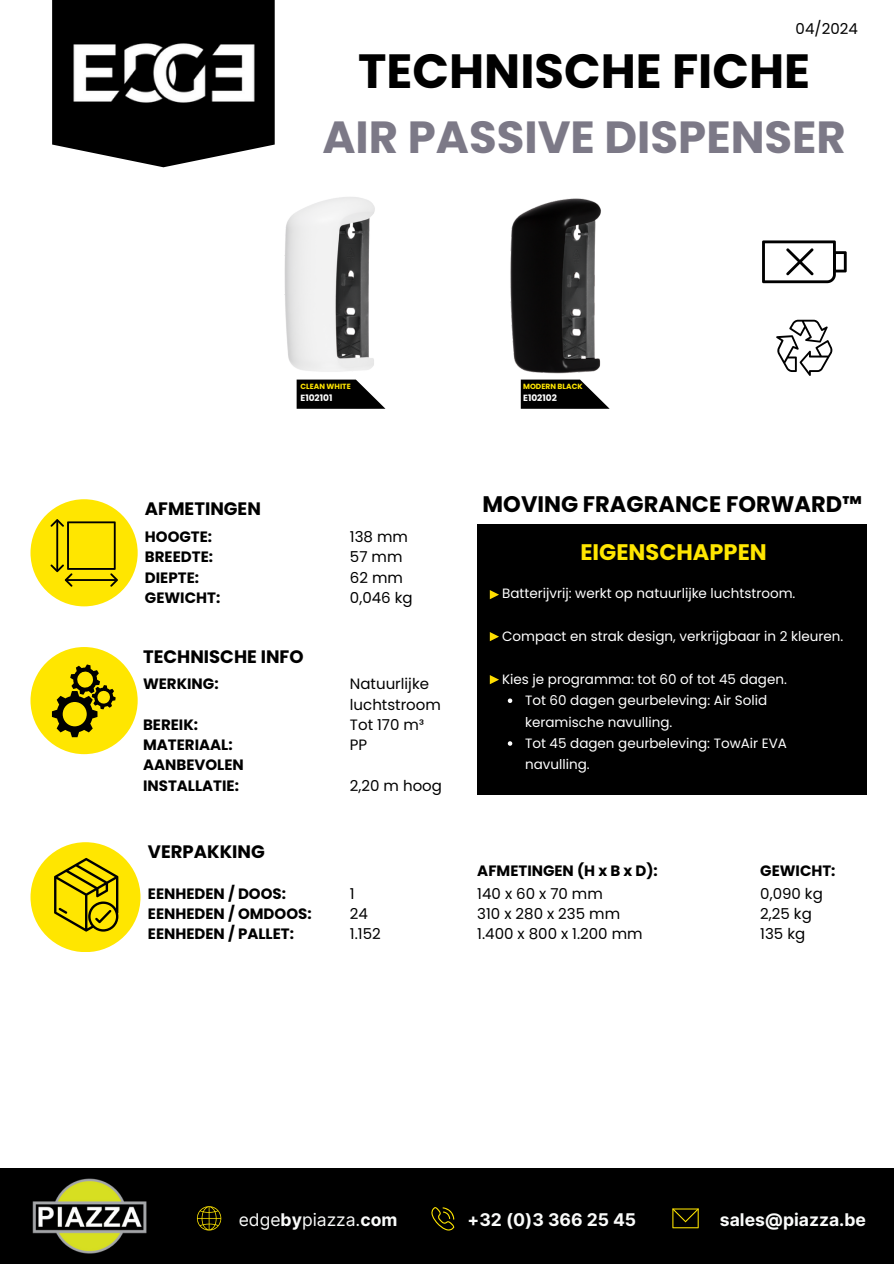
<style>
.page{position:relative;width:894px;height:1264px;background:#fff}
.page>*{position:absolute;margin:0;border:0;box-sizing:border-box;transform-origin:0 0}
.t1{font:700 48px "Poppins";color:#000}
.t2{font:700 45px "Poppins";color:#7c7987}
.t3{font:700 22.5px "Poppins";color:#000}
.t4{font:700 22.5px "Poppins";color:#ffe600}
.t5{font:700 18px "Poppins";color:#000}
.t6{font:700 17.55px "Inter";color:#fafbfa}
.t7{font:17.55px "Inter";color:#fafbfa}
.t8{font:700 15px/20.2px "Poppins";color:#000}
.t9{font:15px/20.2px "Poppins";color:#000}
.t10{font:13.5px/21.3px "Poppins";color:#fff}
.t11{font:700 9px "Poppins";color:#fff}
.t12{font:700 7.5px "Poppins";color:#ffe600}
.s1{font-weight:700}
</style>
<div class="page">
<div style="left:0;top:1168px;width:893px;height:95px;background:#000"></div>
<div style="left:477px;top:524px;width:390px;height:270px;background:#000"></div>
<svg style="left:197px;top:1206px;width:24px;height:24px"></svg>
<svg style="left:431px;top:1207px;width:23px;height:23px"></svg>
<svg style="left:672px;top:1208px;width:26px;height:20px"></svg>
<img style="left:33px;top:1178px;width:113px;height:75px">
<div style="left:30px;top:499px;width:108px;height:107px;background:#ffe600;border-radius:50%"></div>
<svg style="left:51px;top:519px;width:67px;height:67px"></svg>
<div style="left:30px;top:647px;width:108px;height:107px;background:#ffe600;border-radius:50%"></div>
<svg style="left:52px;top:664px;width:64px;height:73px"></svg>
<div style="left:30px;top:842px;width:110px;height:110px;background:#ffe600;border-radius:50%"></div>
<svg style="left:54px;top:858px;width:64px;height:73px"></svg>
<svg style="left:52px;top:0;width:222px;height:167px;background:#232323"></svg>
<img style="left:52px;top:30px;width:223px;height:86px">
<svg style="left:296px;top:385px;width:89px;height:24px;background:#242424"></svg>
<svg style="left:520px;top:387px;width:89px;height:22px;background:#222"></svg>
<img style="left:284px;top:197px;width:91px;height:188px">
<img style="left:510px;top:198px;width:91px;height:189px">
<svg style="left:489px;top:590px;width:10px;height:9px"></svg>
<svg style="left:489px;top:675px;width:10px;height:9px"></svg>
<svg style="left:489px;top:632px;width:10px;height:9px"></svg>
<svg style="left:507px;top:698px;width:5px;height:5px"></svg>
<svg style="left:507px;top:741px;width:5px;height:4px"></svg>
<svg style="left:776px;top:320px;width:56px;height:56px"></svg>
<svg style="left:762px;top:240px;width:84px;height:43px"></svg>
<p class="t9" style="left:795px;top:19px;width:64px">04/2024</p>
<p class="t1" style="left:358px;top:37px;width:453px">TECHNISCHE FICHE</p>
<h6 class="t2" style="left:322px;top:106px;width:525px">AIR PASSIVE DISPENSER</h6>
<h1 class="t12" style="left:300px;top:381px;width:52px">CLEAN WHITE</h1>
<p class="t11" style="left:300px;top:392px;width:33px">E102101</p>
<p class="t12" style="left:523px;top:381px;width:61px">MODERN BLACK</p>
<p class="t11" style="left:523px;top:392px;width:35px">E102102</p>
<p class="t5" style="left:145px;top:496px;width:117px">AFMETINGEN</p>
<p class="t8" style="left:145px;top:527px;width:77px">HOOGTE:<br>BREEDTE:<br>DIEPTE:<br>GEWICHT:</p>
<p class="t9" style="left:350px;top:527px;width:59px">138 mm</p>
<p class="t9" style="left:350px;top:547px;width:54px">57 mm</p>
<p class="t9" style="left:350px;top:567px;width:55px">62 mm</p>
<p class="t9" style="left:350px;top:587px;width:64px">0,046 kg</p>
<p class="t5" style="left:143px;top:644px;width:162px">TECHNISCHE INFO</p>
<h3 class="t8" style="left:143px;top:674px;width:77px">WERKING:</h3>
<h2 class="t8" style="left:143px;top:714px;width:102px">BEREIK:<br>MATERIAAL:<br>AANBEVOLEN<br>INSTALLATIE:</h2>
<h6 class="t5" style="left:148px;top:839px;width:118px">VERPAKKING</h6>
<p class="t8" style="left:148px;top:883px;width:165px">EENHEDEN / DOOS:<br>EENHEDEN / OMDOOS:<br>EENHEDEN / PALLET:</p>
<h6 class="t9" style="left:350px;top:674px;width:92px">Natuurlijke luchtstroom</h6>
<p class="t9" style="left:350px;top:714px;width:75px">Tot 170 m³</p>
<p class="t9" style="left:350px;top:734px;width:19px">PP</p>
<p class="t9" style="left:350px;top:775px;width:94px">2,20 m hoog</p>
<p class="t9" style="left:350px;top:883px;width:6px">1</p>
<h2 class="t9" style="left:350px;top:903px;width:20px">24</h2>
<p class="t9" style="left:350px;top:923px;width:32px">1.152</p>
<p class="t3" style="left:482px;top:488px;width:381px">MOVING FRAGRANCE FORWARD™</p>
<p class="t4" style="left:580px;top:536px;width:188px">EIGENSCHAPPEN</p>
<p class="t10" style="left:502px;top:583px;width:295px">Batterijvrij: werkt op natuurlijke luchtstroom.</p>
<p class="t10" style="left:502px;top:625px;width:343px">Compact en strak design, verkrijgbaar in 2 kleuren.</p>
<p class="t10" style="left:502px;top:668px;width:286px">Kies je programma: tot 60 of tot 45 dagen.</p>
<h3 class="t10" style="left:525px;top:690px;width:244px">Tot 60 dagen geurbeleving: Air Solid keramische navulling.</h3>
<h6 class="t10" style="left:525px;top:732px;width:263px">Tot 45 dagen geurbeleving: TowAir EVA navulling.</h6>
<p class="t8" style="left:477px;top:860px;width:182px">AFMETINGEN (H x B x D):</p>
<p class="t8" style="left:760px;top:860px;width:77px">GEWICHT:</p>
<h3 class="t9" style="left:477px;top:883px;width:127px">140 x 60 x 70 mm</h3>
<h6 class="t9" style="left:477px;top:903px;width:144px">310 x 280 x 235 mm</h6>
<p class="t9" style="left:477px;top:923px;width:167px">1.400 x 800 x 1.200 mm</p>
<p class="t9" style="left:760px;top:883px;width:64px">0,090 kg</p>
<p class="t9" style="left:760px;top:903px;width:53px">2,25 kg</p>
<p class="t9" style="left:760px;top:923px;width:46px">135 kg</p>
<p class="t7" style="left:239px;top:1209px;width:160px">edge<span class="s1">by</span>piazza.<span class="s1">com</span></p>
<p class="t6" style="left:467px;top:1208px;width:170px">+32 (0)3 366 25 45</p>
<p class="t6" style="left:719px;top:1209px;width:147px">sales@piazza.be</p>
</div>
